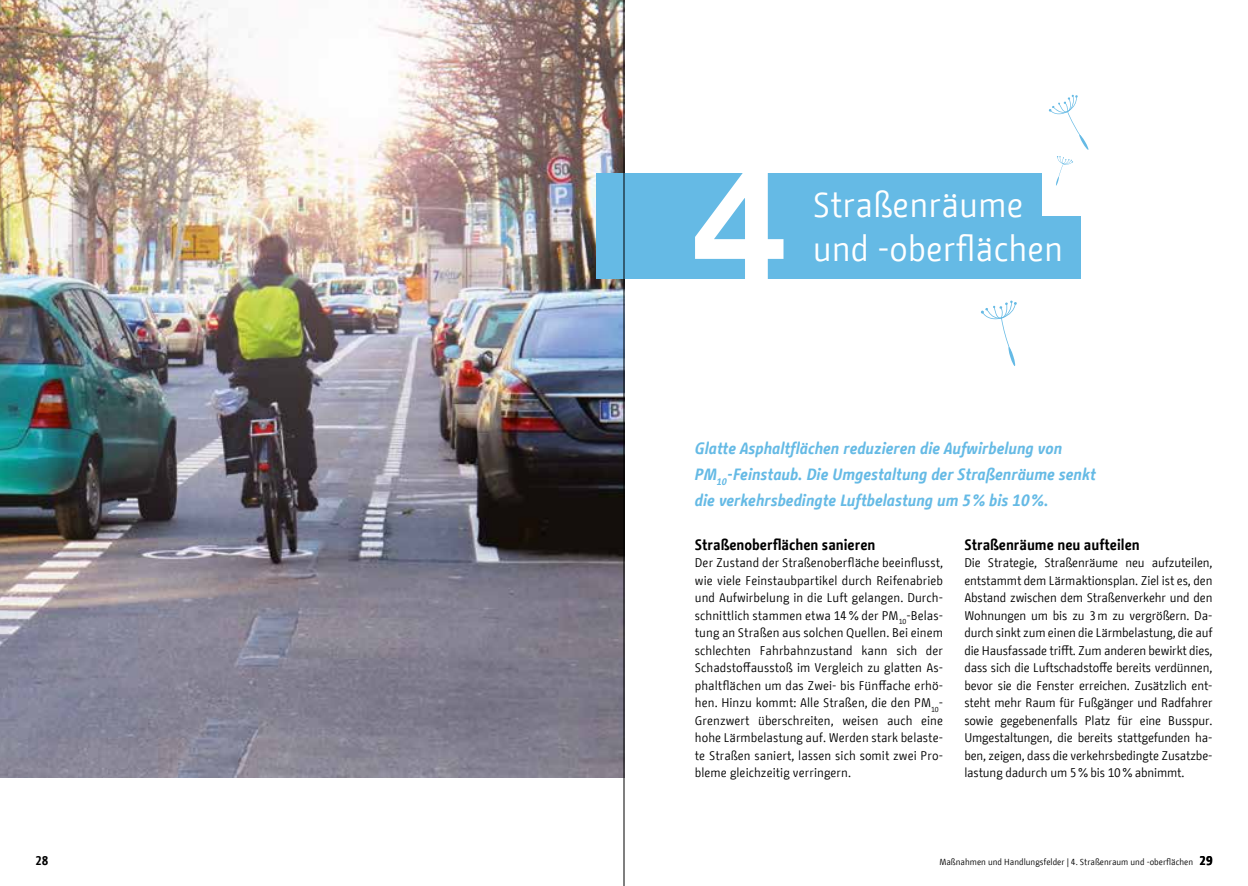
<style>
.page{position:relative;width:1248px;height:886px;background:#fff}
.page>*{position:absolute;margin:0;border:0;box-sizing:border-box;transform-origin:0 0}
.Innen_Headline{font:35px "BMF Change";color:#fff}
._02_03_Innen_Fließte{font:italic 700 16.25px/26.2px "BMF Change";color:#65bae5}
._02_03_Innen_Fließte-2{font:700 15px "BMF Change";color:#000}
._02_03_Innen_Fließte-3{font:12.5px/17.5px "BMF Change";color:#000;text-align:justify}
.t1{font:700 12.5px "BMF Change";color:#000}
.t2{font:8.75px "BMF Change";color:#000}
</style>
<div class="page">
<img style="left:0;top:0;width:623px;height:777px">
<div style="left:596px;top:173px;width:446px;height:57px;background:#65bae5"></div>
<div style="left:596px;top:216px;width:485px;height:63px;background:#65bae5"></div>
<svg style="left:695px;top:173px;width:88px;height:106px"></svg>
<svg style="left:1048px;top:95px;width:40px;height:55px"></svg>
<svg style="left:1057px;top:164px;width:6px;height:15px"></svg>
<svg style="left:1057px;top:156px;width:15px;height:9px"></svg>
<svg style="left:981px;top:300px;width:35px;height:66px"></svg>
<hr style="left:623px;top:0;width:1px;height:886px;background:#000">
<p class="Innen_Headline" style="left:812px;top:180px;width:212px">Straßenräume</p>
<p class="Innen_Headline" style="left:812px;top:224px;width:252px">und -oberflächen</p>
<p class="_02_03_Innen_Fließte" style="left:694px;top:435px;width:402px">Glatte Asphaltflächen reduzieren die Aufwirbelung von<br>PM<sub>10</sub>-Feinstaub. Die Umgestaltung der Straßenräume senkt die verkehrsbedingte Luftbelastung um 5% bis 10%.</p>
<p class="_02_03_Innen_Fließte-2" style="left:694px;top:534px;width:182px">Straßenoberflächen sanieren</p>
<p class="_02_03_Innen_Fließte-3" style="left:694px;top:554px;width:250px">Der Zustand der Straßenoberfläche beeinflusst, wie viele Feinstaubpartikel durch Reifenabrieb und Aufwirbelung in die Luft gelangen. Durch&shy;schnittlich stammen etwa 14% der PM<sub>10</sub>-Belas&shy;tung an Straßen aus solchen Quellen. Bei einem schlechten Fahrbahnzustand kann sich der Schadstoffausstoß im Vergleich zu glatten As&shy;phaltflächen um das Zwei- bis Fünffache erhö&shy;hen. Hinzu kommt: Alle Straßen, die den PM<sub>10</sub>- Grenzwert überschreiten, weisen auch eine hohe Lärmbelastung auf. Werden stark belaste&shy;te Straßen saniert, lassen sich somit zwei Pro&shy;bleme gleichzeitig verringern.</p>
<p class="_02_03_Innen_Fließte-2" style="left:964px;top:534px;width:177px">Straßenräume neu aufteilen</p>
<p class="_02_03_Innen_Fließte-3" style="left:964px;top:554px;width:250px">Die Strategie, Straßenräume neu aufzuteilen, entstammt dem Lärmaktionsplan. Ziel ist es, den Abstand zwischen dem Straßenverkehr und den Wohnungen um bis zu 3m zu vergrößern. Da&shy;durch sinkt zum einen die Lärmbelastung, die auf die Hausfassade trifft. Zum anderen bewirkt dies, dass sich die Luftschadstoffe bereits verdünnen, bevor sie die Fenster erreichen. Zusätzlich ent&shy;steht mehr Raum für Fußgänger und Radfahrer sowie gegebenenfalls Platz für eine Busspur.<br>Umgestaltungen, die bereits stattgefunden ha&shy;ben, zeigen, dass die verkehrsbedingte Zusatzbe&shy;lastung dadurch um 5% bis 10% abnimmt.</p>
<p class="t1" style="left:35px;top:851px;width:15px">28</p>
<p class="t1" style="left:1199px;top:851px;width:15px">29</p>
<p class="t2" style="left:939px;top:856px;width:255px">Maßnahmen und Handlungsfelder | 4. Straßenraum und -oberflächen</p>
</div>
